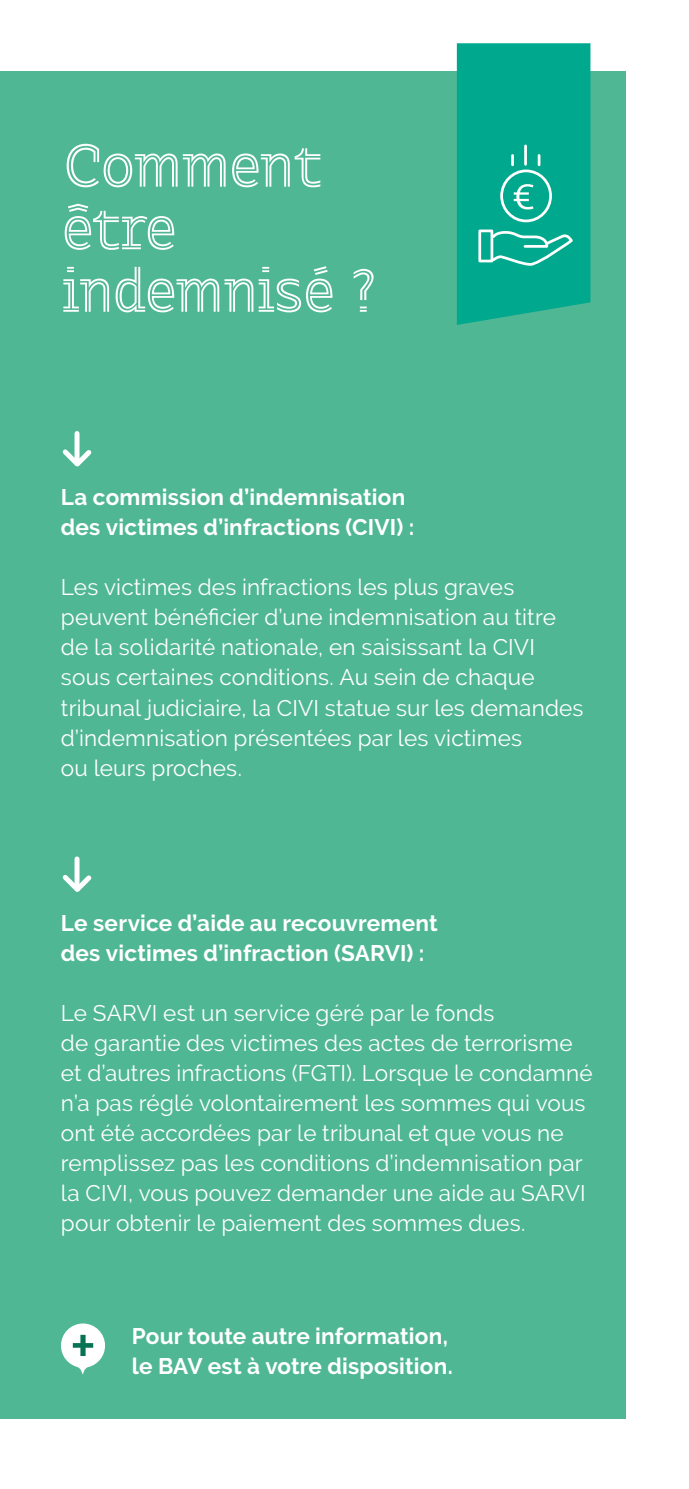
<style>
.page{position:relative;width:689px;height:1489px;background:#fff}
.page>*{position:absolute;margin:0;border:0;box-sizing:border-box;transform-origin:0 0}
.t1{font:65px/62.5px "Themis Display";color:#fff}
.texte{font:22.5px/30px "Raleway";letter-spacing:.01em;color:#fff}
.texte-2{font:700 22.5px/30px "Raleway";letter-spacing:.01em;color:#fff}
</style>
<div class="page">
<div style="left:0;top:71px;width:626px;height:1346px;background:#50b794"></div>
<svg style="left:457px;top:43px;width:133px;height:282px"></svg>
<div style="left:75px;top:433px;width:5px;height:30px;background:#fff"></div>
<svg style="left:62px;top:445px;width:30px;height:22px"></svg>
<div style="left:75px;top:858px;width:5px;height:30px;background:#fff"></div>
<svg style="left:62px;top:870px;width:30px;height:22px"></svg>
<svg style="left:61px;top:1323px;width:44px;height:50px"></svg>
<p class="t1" style="left:63px;top:134px;width:316px">Comment être indemnisé ?</p>
<p class="texte-2" style="left:61px;top:482px;width:355px">La commission d’indemnisation des victimes d’infractions (CIVI) :</p>
<p class="texte" style="left:61px;top:572px;width:524px">Les victimes des infractions les plus graves peuvent bénéficier d’une indemnisation au titre de la solidarité nationale, en saisissant la CIVI sous certaines conditions. Au sein de chaque tribunal judiciaire, la CIVI statue sur les demandes d’indemnisation présentées par les victimes<br>ou leurs proches.</p>
<p class="texte-2" style="left:61px;top:908px;width:378px">Le service d’aide au recouvrement des victimes d’infraction (SARVI) :</p>
<p class="texte" style="left:61px;top:997px;width:533px">Le SARVI est un service géré par le fonds<br>de garantie des victimes des actes de terrorisme et d’autres infractions (FGTI). Lorsque le condamné n’a pas réglé volontairement les sommes qui vous ont été accordées par le tribunal et que vous ne remplissez pas les conditions d’indemnisation par la CIVI, vous pouvez demander une aide au SARVI pour obtenir le paiement des sommes dues.</p>
<p class="texte-2" style="left:132px;top:1321px;width:322px">Pour toute autre information, le BAV est à votre disposition.</p>
</div>
